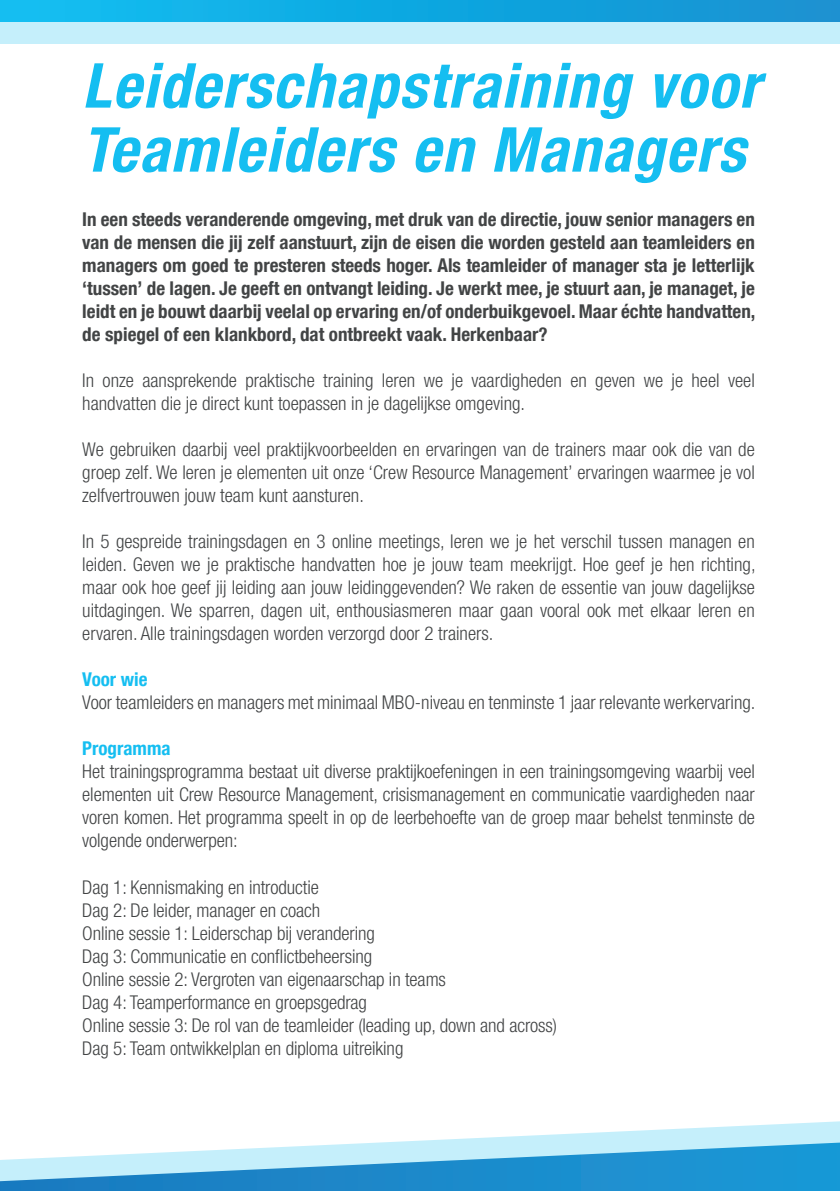
<style>
.page{position:relative;width:840px;height:1191px;background:#fff}
.page>*{position:absolute;margin:0;border:0;box-sizing:border-box;transform-origin:0 0}
.t1{font:italic 700 condensed 62px/64px "Helvetica Neue LT Com";letter-spacing:.025em;color:#15bef1}
.t2{font:300 condensed 19px/23px "Helvetica Neue LT Com";letter-spacing:-.005em;color:#424445;text-align:justify}
.t3{font:700 condensed 19px/23px "Helvetica Neue LT Com";color:#424445;text-align:justify}
.t4{font:700 condensed 19px "Helvetica Neue LT Com";color:#15bef1}
</style>
<div class="page">
<svg style="left:394px;top:1121px;width:445px;height:21px"></svg>
<div style="left:0;top:0;width:839px;height:22px;background:linear-gradient(to right,#0fbff2,#1590d0)"></div>
<svg style="left:0;top:1142px;width:839px;height:49px;background:#64b5e0"></svg>
<div style="left:0;top:22px;width:839px;height:21px;background:#c5effb"></div>
<p class="t1" style="left:82px;top:54px;width:678px">Leiderschapstraining voor<br>Teamleiders en Managers</p>
<p class="t3" style="left:82px;top:208px;width:674px">In een steeds veranderende omgeving, met druk van de directie, jouw senior managers en van de mensen die jij zelf aanstuurt, zijn de eisen die worden gesteld aan teamleiders en managers om goed te presteren steeds hoger. Als teamleider of manager sta je letterlijk ‘tussen’ de lagen. Je geeft en ontvangt leiding. Je werkt mee, je stuurt aan, je managet, je leidt en je bouwt daarbij veelal op ervaring en/of onderbuikgevoel. Maar échte handvatten, de spiegel of een klankbord, dat ontbreekt vaak. Herkenbaar?</p>
<p class="t2" style="left:82px;top:369px;width:673px">In onze aansprekende praktische training leren we je vaardigheden en geven we je heel veel handvatten die je direct kunt toepassen in je dagelijkse omgeving.</p>
<p class="t2" style="left:82px;top:438px;width:673px">We gebruiken daarbij veel praktijkvoorbeelden en ervaringen van de trainers maar ook die van de groep zelf. We leren je elementen uit onze ‘Crew Resource Management’ ervaringen waarmee je vol zelfvertrouwen jouw team kunt aansturen.</p>
<p class="t2" style="left:82px;top:530px;width:674px">In 5 gespreide trainingsdagen en 3 online meetings, leren we je het verschil tussen managen en leiden. Geven we je praktische handvatten hoe je jouw team meekrijgt. Hoe geef je hen richting, maar ook hoe geef jij leiding aan jouw leidinggevenden? We raken de essentie van jouw dagelijkse uitdagingen. We sparren, dagen uit, enthousiasmeren maar gaan vooral ook met elkaar leren en ervaren. Alle trainingsdagen worden verzorgd door 2 trainers.</p>
<p class="t4" style="left:82px;top:668px;width:67px">Voor wie</p>
<p class="t2" style="left:82px;top:691px;width:674px">Voor teamleiders en managers met minimaal MBO-niveau en tenminste 1 jaar relevante werkervaring.</p>
<p class="t4" style="left:82px;top:737px;width:90px">Programma</p>
<p class="t2" style="left:82px;top:760px;width:673px">Het trainingsprogramma bestaat uit diverse praktijkoefeningen in een trainingsomgeving waarbij veel elementen uit Crew Resource Management, crisismanagement en communicatie vaardigheden naar voren komen. Het programma speelt in op de leerbehoefte van de groep maar behelst tenminste de volgende onderwerpen:</p>
<p class="t2" style="left:82px;top:875px;width:238px">Dag 1: Kennismaking en introductie</p>
<p class="t2" style="left:82px;top:898px;width:239px">Dag 2: De leider, manager en coach</p>
<p class="t2" style="left:82px;top:921px;width:294px">Online sessie 1: Leiderschap bij verandering</p>
<p class="t2" style="left:82px;top:944px;width:291px">Dag 3: Communicatie en conflictbeheersing</p>
<p class="t2" style="left:82px;top:967px;width:365px">Online sessie 2: Vergroten van eigenaarschap in teams</p>
<p class="t2" style="left:82px;top:990px;width:286px">Dag 4: Teamperformance en groepsgedrag</p>
<p class="t2" style="left:82px;top:1013px;width:476px">Online sessie 3: De rol van de teamleider (leading up, down and across)</p>
<p class="t2" style="left:82px;top:1036px;width:322px">Dag 5: Team ontwikkelplan en diploma uitreiking</p>
</div>
